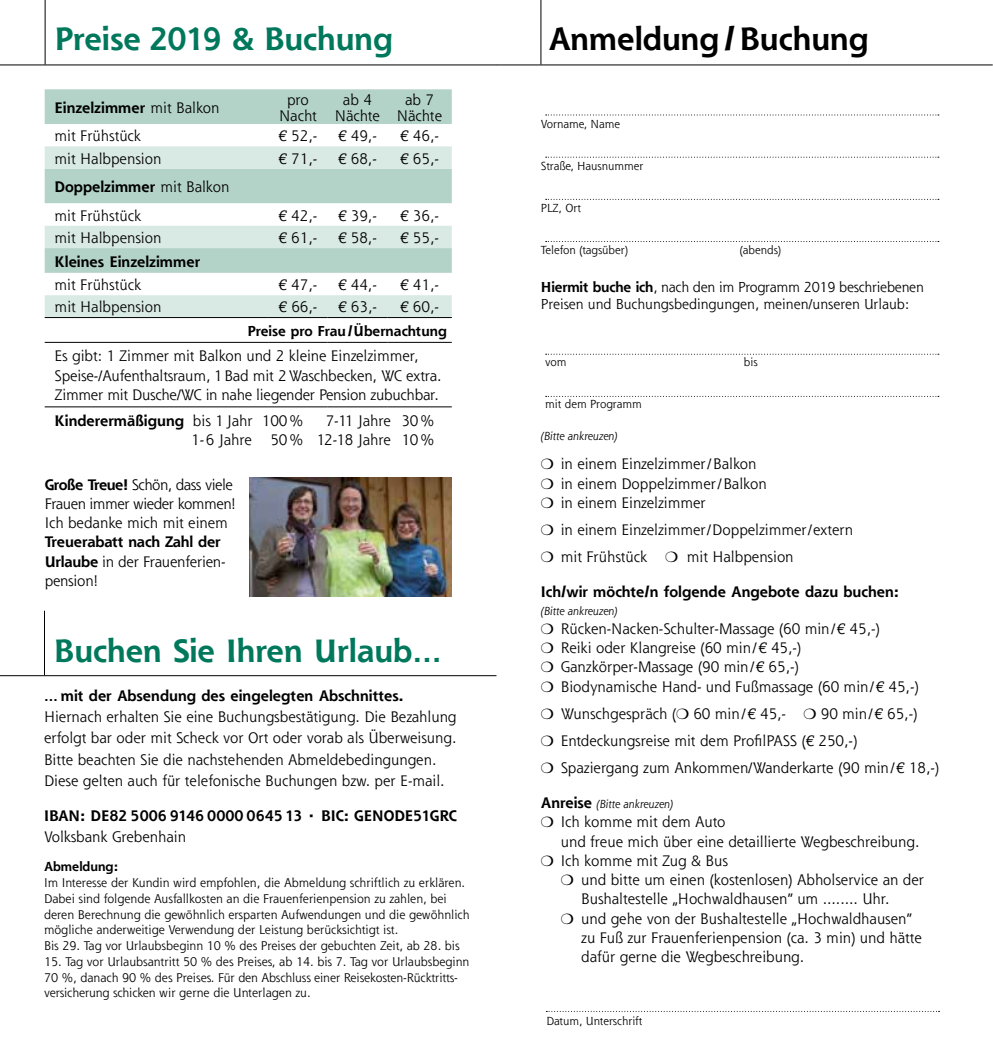
<style>
.page{position:relative;width:993px;height:1042px;background:#fff}
.page>*{position:absolute;margin:0;border:0;box-sizing:border-box;transform-origin:0 0}
.t1{font:700 31.5px "Shannon";color:#00785c}
.t2{font:700 31.5px "Shannon";color:#000}
.t3{font:14.88px/19.2px "Shannon";color:#000}
.t4{font:700 14.88px/19.2px "Shannon";color:#000}
.t5{font:14.88px/19.2px "Shannon";letter-spacing:-.03em;color:#000}
.t6{font:14px/17.5px "Shannon";color:#000}
.t7{font:700 14px "Shannon";color:#000}
.t8{font:700 12.78px "Shannon";color:#000}
.t9{font:12.25px/15.8px "Shannon";color:#000}
.t10{font:11.38px "Shannon";color:#000}
.t11{font:italic 11.38px "Shannon";color:#000}
.s1{font-family:"Frutiger"}
.s2{font-weight:400}
.s3{font-family:"Linotype Euro Font Ato F"}
.s4{font-weight:700}
.s5{font-weight:700;font-style:normal;font-size:14.88px}
.s6{font-family:"Frutiger";font-weight:300}
</style>
<div class="page">
<hr style="left:0;top:64px;width:496px;height:1px;background:#000">
<hr style="left:45px;top:0;width:1px;height:64px;background:#000">
<hr style="left:44px;top:611px;width:1px;height:64px;background:#000">
<hr style="left:0;top:675px;width:496px;height:1px;background:#000">
<div style="left:45px;top:89px;width:406px;height:35px;background:#b3d3c9"></div>
<svg style="left:45px;top:146px;width:406px;height:171px"></svg>
<hr style="left:45px;top:317px;width:223px;height:1px;background:#000">
<hr style="left:268px;top:317px;width:59px;height:1px;background:#000">
<hr style="left:327px;top:317px;width:60px;height:1px;background:#000">
<hr style="left:387px;top:317px;width:64px;height:1px;background:#000">
<hr style="left:45px;top:342px;width:223px;height:1px;background:#000">
<hr style="left:268px;top:342px;width:59px;height:1px;background:#000">
<hr style="left:327px;top:342px;width:60px;height:1px;background:#000">
<hr style="left:387px;top:342px;width:64px;height:1px;background:#000">
<hr style="left:45px;top:406px;width:223px;height:1px;background:#000">
<hr style="left:268px;top:406px;width:59px;height:1px;background:#000">
<hr style="left:327px;top:406px;width:60px;height:1px;background:#000">
<hr style="left:387px;top:406px;width:64px;height:1px;background:#000">
<img style="left:250px;top:478px;width:201px;height:118px">
<hr style="left:540px;top:0;width:1px;height:64px;background:#000">
<svg style="left:545px;top:115px;width:393px;height:1px"></svg>
<svg style="left:545px;top:157px;width:393px;height:1px"></svg>
<svg style="left:545px;top:199px;width:393px;height:1px"></svg>
<svg style="left:545px;top:241px;width:393px;height:1px"></svg>
<svg style="left:545px;top:354px;width:393px;height:1px"></svg>
<svg style="left:545px;top:396px;width:393px;height:1px"></svg>
<svg style="left:546px;top:1011px;width:393px;height:1px"></svg>
<hr style="left:496px;top:64px;width:496px;height:1px;background:#000">
<h1 class="t1" style="left:55px;top:19px;width:340px">Preise 2019 <span class="s1">&amp;</span> Buchung</h1>
<p class="t4" style="left:55px;top:98px;width:166px">Einzelzimmer <span class="s2">mit Balkon</span></p>
<p class="t3" style="left:279px;top:91px;width:39px;line-height:15.8px;text-align:center">pro<br>Nacht</p>
<p class="t3" style="left:335px;top:91px;width:47px;line-height:15.8px;text-align:center">ab 4<br>Nächte</p>
<p class="t3" style="left:397px;top:91px;width:47px;line-height:15.8px;text-align:center">ab 7<br>Nächte</p>
<p class="t3" style="left:55px;top:126px;width:88px">mit Frühstück</p>
<p class="t3" style="left:278px;top:126px;width:40px"><span class="s3">C</span> 52,-</p>
<p class="t3" style="left:338px;top:126px;width:40px"><span class="s3">C</span> 49,-</p>
<p class="t3" style="left:400px;top:126px;width:40px"><span class="s3">C</span> 46,-</p>
<p class="t3" style="left:55px;top:148px;width:108px">mit Halbpension</p>
<p class="t3" style="left:278px;top:148px;width:40px"><span class="s3">C</span> 71,-</p>
<p class="t3" style="left:338px;top:148px;width:40px"><span class="s3">C</span> 68,-</p>
<p class="t3" style="left:400px;top:148px;width:40px"><span class="s3">C</span> 65,-</p>
<p class="t3" style="left:55px;top:172px;width:176px;line-height:28.5px"><span class="s4">Doppelzimmer</span> mit Balkon mit Frühstück</p>
<p class="t3" style="left:278px;top:205px;width:40px"><span class="s3">C</span> 42,-</p>
<p class="t3" style="left:338px;top:205px;width:40px"><span class="s3">C</span> 39,-</p>
<p class="t3" style="left:400px;top:205px;width:40px"><span class="s3">C</span> 36,-</p>
<p class="t3" style="left:55px;top:228px;width:108px">mit Halbpension</p>
<p class="t3" style="left:278px;top:228px;width:40px"><span class="s3">C</span> 61,-</p>
<p class="t3" style="left:338px;top:228px;width:40px"><span class="s3">C</span> 58,-</p>
<p class="t3" style="left:400px;top:228px;width:40px"><span class="s3">C</span> 55,-</p>
<p class="t4" style="left:55px;top:251px;width:147px">Kleines Einzelzimmer</p>
<p class="t3" style="left:55px;top:275px;width:88px">mit Frühstück</p>
<p class="t3" style="left:278px;top:275px;width:40px"><span class="s3">C</span> 47,-</p>
<p class="t3" style="left:338px;top:275px;width:40px"><span class="s3">C</span> 44,-</p>
<p class="t3" style="left:400px;top:275px;width:40px"><span class="s3">C</span> 41,-</p>
<p class="t3" style="left:55px;top:297px;width:108px">mit Halbpension</p>
<p class="t3" style="left:278px;top:297px;width:40px"><span class="s3">C</span> 66,-</p>
<p class="t3" style="left:338px;top:297px;width:40px"><span class="s3">C</span> 63,-</p>
<p class="t3" style="left:400px;top:297px;width:40px"><span class="s3">C</span> 60,-</p>
<p class="t7" style="left:247px;top:322px;width:201px">Preise pro Frau /Übernachtung</p>
<p class="t3" style="left:55px;top:346px;width:388px">Es gibt: 1 Zimmer mit Balkon und 2 kleine Einzelzimmer,<br>Speise-/Aufenthaltsraum, 1 Bad mit 2 Waschbecken, WC extra.<br>Zimmer mit Dusche/WC in nahe liegender Pension zubuchbar.</p>
<p class="t4" style="left:55px;top:411px;width:250px">Kinderermäßigung <span class="s2">bis 1 Jahr 100%</span></p>
<p class="t3" style="left:191px;top:410px;width:244px;text-align:right">7-11 Jahre 30%<br>1-6 Jahre 50% 12-18 Jahre 10%</p>
<p class="t5" style="left:45px;top:474px;width:192px"><span class="s4">Große Treue!</span> Schön, dass viele<br>Frauen immer wieder kommen!<br>Ich bedanke mich mit einem</p>
<p class="t4" style="left:45px;top:532px;width:182px">Treuerabatt nach Zahl der<br>Urlaube <span class="s2">in der Frauenferien&shy;pension!</span></p>
<h1 class="t1" style="left:54px;top:631px;width:389px">Buchen Sie Ihren Urlaub…</h1>
<p class="t4" style="left:44px;top:686px;width:361px">… mit der Absendung des eingelegten Abschnittes.</p>
<p class="t3" style="left:44px;top:706px;width:414px;line-height:21px">Hiernach erhalten Sie eine Buchungsbestätigung. Die Bezahlung erfolgt bar oder mit Scheck vor Ort oder vorab als Überweisung.<br>Bitte beachten Sie die nachstehenden Abmeldebedingungen.<br>Diese gelten auch für telefonische Buchungen bzw. per E-mail.</p>
<p class="t4" style="left:44px;top:805px;width:414px">IBAN: DE82 5006 9146 0000 0645 13 · BIC: GENODE51GRC</p>
<p class="t3" style="left:44px;top:826px;width:143px">Volksbank Grebenhain</p>
<p class="t8" style="left:44px;top:859px;width:76px">Abmeldung:</p>
<p class="t9" style="left:44px;top:874px;width:427px">Im Interesse der Kundin wird empfohlen, die Abmeldung schriftlich zu erklären.<br>Dabei sind folgende Ausfallkosten an die Frauenferienpension zu zahlen, bei deren Berechnung die gewöhnlich ersparten Aufwendungen und die gewöhnlich mögliche anderweitige Verwendung der Leistung berücksichtigt ist.<br>Bis 29. Tag vor Urlaubsbeginn 10 % des Preises der gebuchten Zeit, ab 28. bis</p>
<p class="t9" style="left:44px;top:953px;width:427px">15. Tag vor Urlaubsantritt 50 % des Preises, ab 14. bis 7. Tag vor Urlaubsbeginn<br>70 %, danach 90 % des Preises. Für den Abschluss einer Reisekosten-Rücktritts&shy;versicherung schicken wir gerne die Unterlagen zu.</p>
<h1 class="t2" style="left:548px;top:19px;width:321px">Anmeldung / Buchung</h1>
<p class="t10" style="left:540px;top:117px;width:81px">Vorname, Name</p>
<p class="t10" style="left:540px;top:159px;width:104px">Straße, Hausnummer</p>
<p class="t10" style="left:540px;top:201px;width:42px">PLZ, Ort</p>
<p class="t10" style="left:540px;top:243px;width:89px">Telefon (tagsüber)</p>
<p class="t10" style="left:739px;top:243px;width:43px">(abends)</p>
<p class="t6" style="left:540px;top:278px;width:384px"><span class="s4">Hiermit buche ich</span>, nach den im Programm 2019 beschriebenen<br>Preisen und Buchungsbedingungen, meinen/unseren Urlaub:</p>
<p class="t10" style="left:545px;top:354px;width:23px">vom</p>
<p class="t10" style="left:743px;top:354px;width:15px">bis</p>
<p class="t10" style="left:545px;top:396px;width:98px">mit dem Programm</p>
<p class="t11" style="left:540px;top:429px;width:78px">(Bitte ankreuzen)</p>
<p class="t3" style="left:560px;top:454px;width:207px">in einem Einzelzimmer/Balkon in einem Doppelzimmer/Balkon in einem Einzelzimmer</p>
<p class="t3" style="left:560px;top:516px;width:293px;line-height:27.1px">in einem Einzelzimmer/Doppelzimmer/extern mit Frühstück</p>
<p class="t3" style="left:686px;top:547px;width:108px">mit Halbpension</p>
<p class="t4" style="left:540px;top:582px;width:359px">Ich/wir möchte/n folgende Angebote dazu buchen:</p>
<p class="t11" style="left:540px;top:603px;width:78px">(Bitte ankreuzen)</p>
<p class="t3" style="left:560px;top:618px;width:359px">Rücken-Nacken-Schulter-Massage (60 min/<span class="s3">C</span> 45,-)<br>Reiki oder Klangreise (60 min/<span class="s3">C</span> 45,-)<br>Ganzkörper-Massage (90 min/<span class="s3">C</span> 65,-)<br>Biodynamische Hand- und Fußmassage (60 min/<span class="s3">C</span> 45,-)</p>
<p class="t3" style="left:560px;top:703px;width:227px">Wunschgespräch ( 60 min/<span class="s3">C</span> 45,-</p>
<p class="t3" style="left:560px;top:699px;width:380px;line-height:27.1px;text-indent:260px">90 min/<span class="s3">C</span> 65,-)<br>Entdeckungsreise mit dem ProfilPASS (<span class="s3">C</span> 250,-)<br>Spaziergang zum Ankommen/Wanderkarte (90 min/<span class="s3">C</span> 18,-)</p>
<p class="t11" style="left:540px;top:797px;width:134px"><span class="s5">Anreise</span> (Bitte ankreuzen)</p>
<p class="t3" style="left:560px;top:812px;width:360px">Ich komme mit dem Auto<br>und freue mich über eine detaillierte Wegbeschreibung.<br>Ich komme mit Zug <span class="s6">&amp;</span> Bus</p>
<p class="t3" style="left:581px;top:870px;width:344px">und bitte um einen (kostenlosen) Abholservice an der Bushaltestelle „Hochwaldhausen“ um ........ Uhr.<br>und gehe von der Bushaltestelle „Hochwaldhausen“ zu Fuß zur Frauenferienpension (ca. 3 min) und hätte dafür gerne die Wegbeschreibung.</p>
<p class="t10" style="left:546px;top:1013px;width:98px">Datum, Unterschrift</p>
</div>
